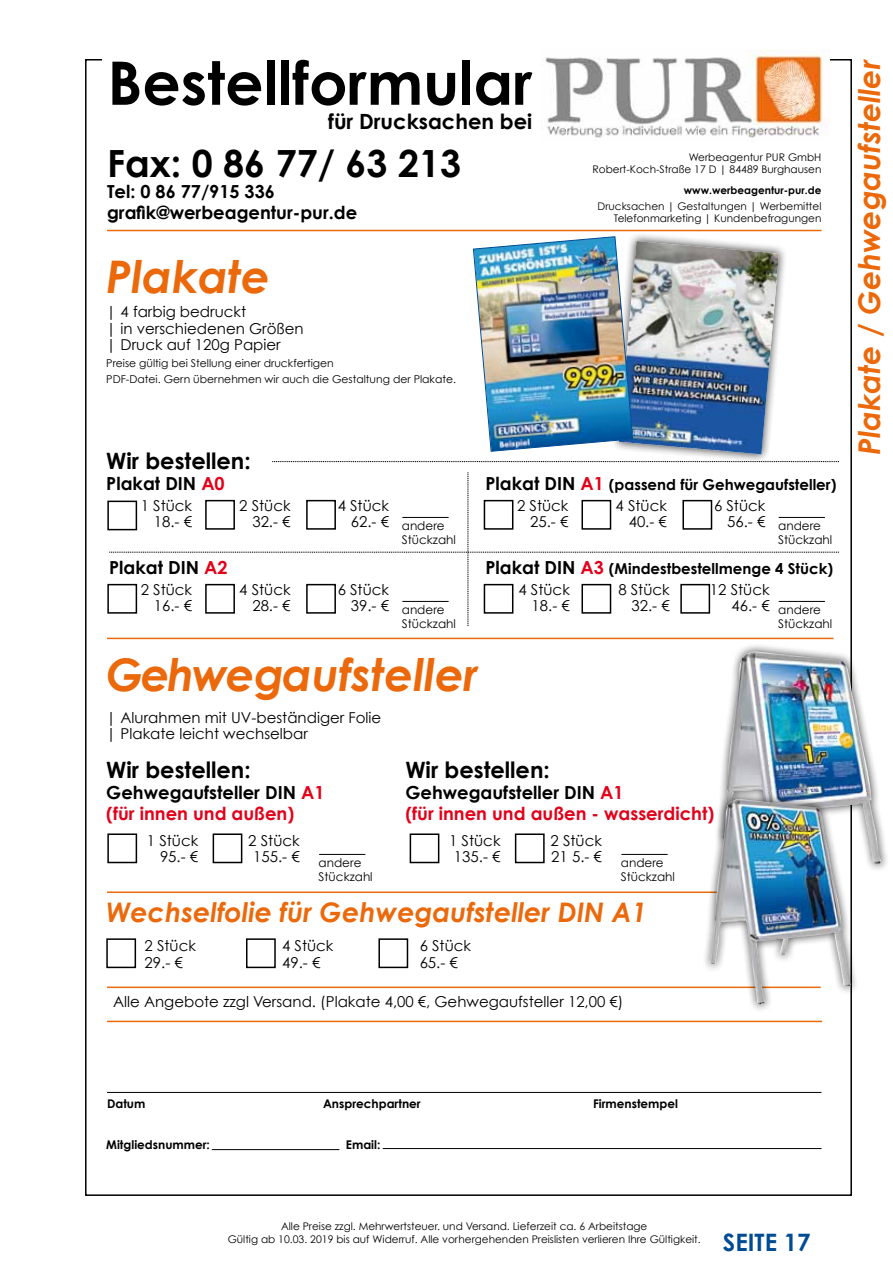
<style>
.page{position:relative;width:893px;height:1263px;background:#fff}
.page>*{position:absolute;margin:0;border:0;box-sizing:border-box;transform-origin:0 0}
.t1{font:700 60px "Century Gothic";color:#000}
.t2{font:italic 700 45px "Century Gothic";color:#eb690b}
.t3{font:700 37.5px "Century Gothic";color:#000}
.t4{font:italic 700 30px "Century Gothic";color:#eb690b}
.t5{font:italic 700 27px "Century Gothic";color:#eb690b}
.t6{font:700 24px "Century Gothic";color:#004b93}
.t7{font:700 22.5px "Century Gothic";color:#000}
.t8{font:700 21px "Century Gothic";color:#000}
.t9{font:700 18px/21px "Century Gothic";color:#e2001a}
.t10{font:700 18px/21px "Century Gothic";color:#000}
.t11{font:15px/16.5px "Century Gothic";color:#000;text-align:right}
.t12{font:700 15px/20.9px "Century Gothic";color:#000}
.t13{font:12px/13.5px "Century Gothic";color:#000}
.t14{font:700 12px "Century Gothic";color:#000}
.t15{font:10.8px/16.5px "Century Gothic";color:#000}
.t16{font:10.5px/12px "Century Gothic";color:#000;text-align:right}
.t17{font:700 10.5px "Century Gothic";color:#000}
.s1{color:#e2001a}
.s2{font-size:18px}
.s3{font-size:18px;color:#e2001a}
.s4{font-weight:400}
.s5{color:#000}
</style>
<div class="page">
<img style="left:545px;top:49px;width:281px;height:89px">
<hr style="left:107px;top:230px;width:714px;height:1px;background:#eb690b">
<hr style="left:107px;top:1092px;width:714px;height:1px;background:#000">
<div style="left:107px;top:584px;width:30px;height:30px;border:2px solid #000"></div>
<svg style="left:109px;top:472px;width:730px;height:154px"></svg>
<svg style="left:272px;top:461px;width:567px;height:1px"></svg>
<hr style="left:107px;top:638px;width:726px;height:1px;background:#eb690b">
<hr style="left:107px;top:891px;width:726px;height:2px;background:#eb690b">
<div style="left:610px;top:232px;width:178px;height:231px;background:#000;opacity:.75"></div>
<div style="left:713px;top:642px;width:177px;height:251px;background:#000;opacity:.75"></div>
<img style="left:722px;top:651px;width:160px;height:233px">
<div style="left:107px;top:501px;width:30px;height:29px;border:2px solid #000"></div>
<div style="left:107px;top:833px;width:30px;height:30px;border:2px solid #000"></div>
<div style="left:213px;top:833px;width:29px;height:30px;border:2px solid #000"></div>
<hr style="left:319px;top:854px;width:46px;height:1px;background:#000">
<div style="left:410px;top:833px;width:29px;height:30px;border:2px solid #000"></div>
<div style="left:515px;top:833px;width:30px;height:30px;border:2px solid #000"></div>
<hr style="left:621px;top:854px;width:47px;height:1px;background:#000">
<hr style="left:107px;top:986px;width:714px;height:2px;background:#eb690b">
<hr style="left:107px;top:1021px;width:715px;height:1px;background:#eb690b">
<hr style="left:212px;top:1149px;width:127px;height:1px;background:#000">
<hr style="left:383px;top:1148px;width:438px;height:1px;background:#000">
<div style="left:106px;top:938px;width:30px;height:30px;border:2px solid #000"></div>
<div style="left:378px;top:938px;width:30px;height:30px;border:2px solid #000"></div>
<div style="left:246px;top:938px;width:30px;height:30px;border:2px solid #000"></div>
<div style="left:702px;top:790px;width:157px;height:223px;background:#000;opacity:.75"></div>
<img style="left:710px;top:799px;width:141px;height:205px">
<img style="left:473px;top:236px;width:306px;height:218px">
<h1 class="t1" style="left:107px;top:45px;width:426px">Bestellformular</h1>
<h3 class="t8" style="left:328px;top:108px;width:206px">für Drucksachen bei</h3>
<h3 class="t3" style="left:107px;top:140px;width:356px">Fax: 0 86 77/ 63 213</h3>
<p class="t10" style="left:107px;top:180px;width:252px">Tel: 0 86 77/915 336 grafik@werbeagentur-pur.de</p>
<h2 class="t2" style="left:106px;top:248px;width:165px">Plakate</h2>
<p class="t11" style="left:106px;top:304px;width:199px;text-align:left">| 4 farbig bedruckt<br>| in verschiedenen Größen | Druck auf 120g Papier</p>
<p class="t15" style="left:106px;top:355px;width:351px">Preise gültig bei Stellung einer druckfertigen<br>PDF-Datei. Gern übernehmen wir auch die Gestaltung der Plakate.</p>
<p class="t16" style="left:592px;top:151px;width:231px">Werbeagentur PUR GmbH<br>Robert-Koch-Straße 17 D | 84489 Burghausen</p>
<p class="t17" style="left:684px;top:184px;width:139px">www.werbeagentur-pur.de</p>
<p class="t16" style="left:597px;top:201px;width:225px">Drucksachen | Gestaltungen | Werbemittel<br>Telefonmarketing | Kundenbefragungen</p>
<h3 class="t7" style="left:106px;top:447px;width:146px">Wir bestellen:</h3>
<p class="t10" style="left:106px;top:472px;width:120px">Plakat DIN <span class="s1">A0</span></p>
<p class="t11" style="left:141px;top:497px;width:53px">1 Stück<br>18.- €</p>
<p class="t11" style="left:239px;top:497px;width:53px">2 Stück<br>32.- €</p>
<p class="t11" style="left:338px;top:497px;width:53px">4 Stück</p>
<p class="t13" style="left:402px;top:519px;width:56px;text-indent:-51px"><sup>62.-</sup> <sup>€</sup> andere<br>Stückzahl</p>
<p class="t12" style="left:517px;top:474px;width:321px;text-indent:-32px"><span class="s2">Plakat DIN</span> <span class="s3">A1</span> (passend für Gehwegaufsteller)<br><span class="s4">2 Stück</span></p>
<p class="t11" style="left:530px;top:513px;width:40px">25.- €</p>
<p class="t11" style="left:615px;top:497px;width:53px">4 Stück<br>40.- €</p>
<p class="t11" style="left:714px;top:497px;width:53px">6 Stück</p>
<p class="t13" style="left:778px;top:519px;width:56px;text-indent:-51px"><sup>56.-</sup> <sup>€</sup> andere<br>Stückzahl</p>
<p class="t10" style="left:109px;top:556px;width:120px">Plakat DIN <span class="s1">A2</span></p>
<p class="t11" style="left:141px;top:581px;width:53px">2 Stück<br>16.- €</p>
<p class="t11" style="left:239px;top:581px;width:53px">4 Stück<br>28.- €</p>
<p class="t11" style="left:338px;top:581px;width:53px">6 Stück</p>
<p class="t13" style="left:402px;top:603px;width:56px;text-indent:-51px"><sup>39.-</sup> <sup>€</sup> andere<br>Stückzahl</p>
<p class="t12" style="left:518px;top:558px;width:316px;text-indent:-33px"><span class="s2">Plakat DIN</span> <span class="s3">A3</span> (Mindestbestellmenge 4 Stück)<br><span class="s4">4 Stück</span></p>
<p class="t11" style="left:532px;top:597px;width:40px">18.- €</p>
<p class="t11" style="left:618px;top:581px;width:53px">8 Stück<br>32.- €</p>
<p class="t11" style="left:710px;top:581px;width:61px">12 Stück</p>
<p class="t13" style="left:778px;top:603px;width:56px;text-indent:-47px"><sup>46.-</sup> <sup>€</sup> andere<br>Stückzahl</p>
<h2 class="t2" style="left:106px;top:646px;width:373px">Gehwegaufsteller</h2>
<p class="t11" style="left:106px;top:709px;width:277px;text-align:left">| Alurahmen mit UV-beständiger Folie | Plakate leicht wechselbar</p>
<h3 class="t7" style="left:106px;top:755px;width:146px">Wir bestellen:</h3>
<p class="t9" style="left:106px;top:781px;width:220px"><span class="s5">Gehwegaufsteller DIN</span> A1 (für innen und außen)</p>
<p class="t11" style="left:147px;top:832px;width:53px">1 Stück<br>95.- €</p>
<p class="t11" style="left:248px;top:832px;width:53px;text-align:center">2 Stück<br>155.- €</p>
<p class="t13" style="left:319px;top:856px;width:56px">andere<br>Stückzahl</p>
<h3 class="t7" style="left:405px;top:755px;width:146px">Wir bestellen:</h3>
<p class="t9" style="left:405px;top:781px;width:310px"><span class="s5">Gehwegaufsteller DIN</span> A1<br>(für innen und außen - wasserdicht)</p>
<p class="t11" style="left:449px;top:832px;width:53px;text-align:center">1 Stück<br>135.- €</p>
<p class="t11" style="left:551px;top:832px;width:53px;text-align:left">2 Stück<br>21 5.- €</p>
<p class="t13" style="left:621px;top:856px;width:56px">andere<br>Stückzahl</p>
<h3 class="t5" style="left:106px;top:895px;width:542px">Wechselfolie für Gehwegaufsteller DIN A1</h3>
<p class="t11" style="left:145px;top:937px;width:53px;text-align:left">2 Stück<br>29.- €</p>
<p class="t11" style="left:282px;top:937px;width:53px;text-align:left">4 Stück<br>49.- €</p>
<p class="t11" style="left:420px;top:937px;width:53px;text-align:left">6 Stück<br>65.- €</p>
<p class="t11" style="left:113px;top:993px;width:512px">Alle Angebote zzgl Versand. (Plakate 4,00 €, Gehwegaufsteller 12,00 €)</p>
<h3 class="t4" style="left:850px;top:455px;width:397px;rotate:-90deg">Plakate / Gehwegaufsteller</h3>
<p class="t14" style="left:107px;top:1096px;width:40px">Datum</p>
<p class="t14" style="left:323px;top:1096px;width:99px">Ansprechpartner</p>
<p class="t14" style="left:593px;top:1096px;width:86px">Firmenstempel</p>
<p class="t14" style="left:106px;top:1137px;width:105px">Mitgliedsnummer:</p>
<p class="t14" style="left:346px;top:1137px;width:36px">Email:</p>
<p class="t16" style="left:228px;top:1219px;width:474px;line-height:13.5px;text-align:center">Alle Preise zzgl. Mehrwertsteuer. und Versand. Lieferzeit ca. 6 Arbeitstage<br>Gültig ab 10.03. 2019 bis auf Widerruf. Alle vorhergehenden Preislisten verlieren Ihre Gültigkeit.</p>
<h3 class="t6" style="left:723px;top:1227px;width:89px">Seite 17</h3>
</div>
